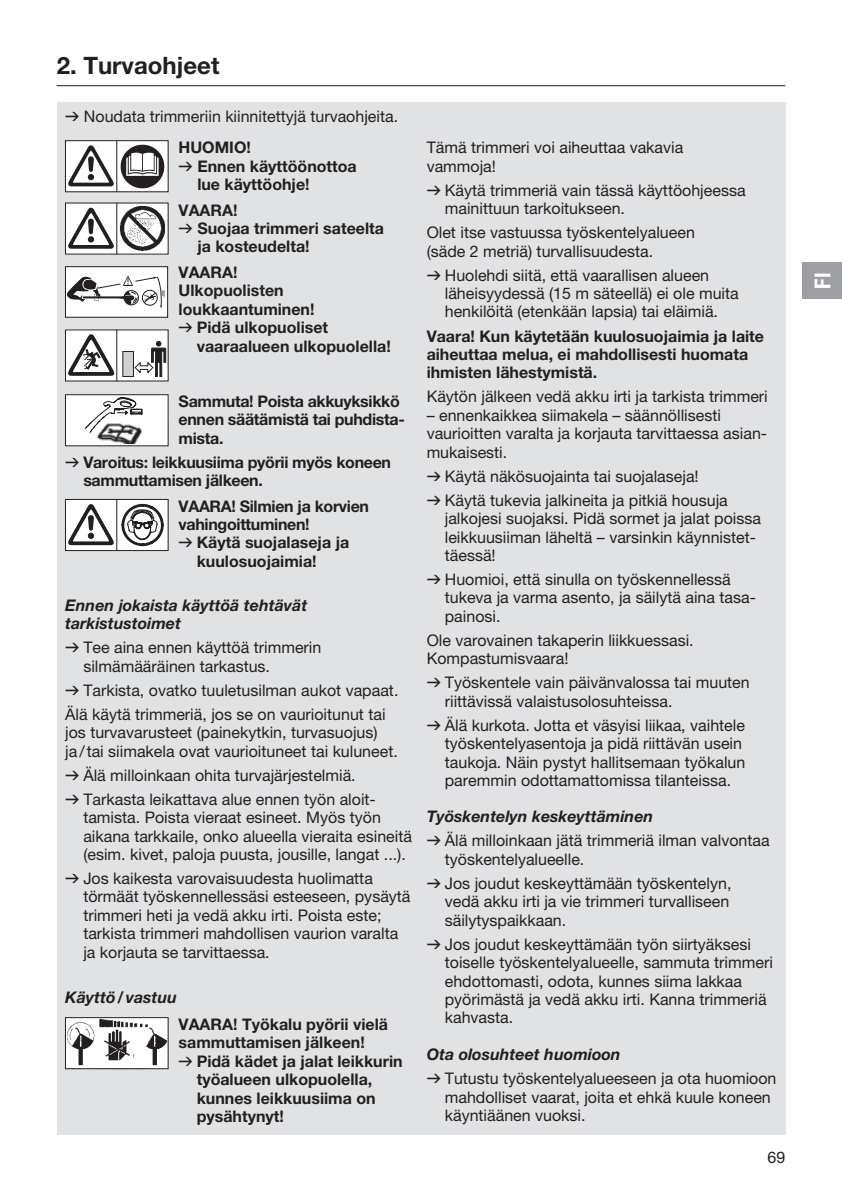
<style>
.page{position:relative;width:842px;height:1191px;background:#fff}
.page>*{position:absolute;margin:0;border:0;box-sizing:border-box;transform-origin:0 0}
.t1{font:700 24px "GARDENA Pro";color:#231f20}
.t2{font:22px "GARDENA Pro Bo Cond";color:#fff}
.t3{font:16px/18.4px "GARDENA Pro";color:#231f20}
.t4{font:700 16px/18.4px "GARDENA Pro";color:#231f20}
.t5{font:700 16px/18.4px "GARDENA Pro";letter-spacing:-.02em;color:#231f20}
.t6{font:italic 700 16px/18.4px "GARDENA Pro";color:#231f20}
.t7{font:4px "GARDENA Pro";color:#231f20}
.s1{font-family:"Formdruck"}
.s2{font-family:"Formdruck";font-weight:400}
.s3{font-weight:700;font-style:italic}
</style>
<div class="page">
<hr style="left:57px;top:85px;width:728px;height:1px;background:#231f20">
<div style="left:57px;top:102px;width:728px;height:1032px;background:#e1e2e4"></div>
<div style="left:65px;top:141px;width:103px;height:51px;background:#fff"></div>
<div style="left:65px;top:140px;width:103px;height:52px;border:1px solid #231f20"></div>
<hr style="left:116px;top:140px;width:1px;height:52px;background:#231f20">
<svg style="left:68px;top:145px;width:46px;height:41px"></svg>
<svg style="left:121px;top:145px;width:43px;height:43px"></svg>
<div style="left:65px;top:203px;width:103px;height:51px;background:#fff"></div>
<hr style="left:116px;top:203px;width:1px;height:51px;background:#231f20">
<svg style="left:68px;top:208px;width:46px;height:41px"></svg>
<img style="left:117px;top:203px;width:51px;height:49px">
<div style="left:65px;top:267px;width:103px;height:50px;background:#fff"></div>
<svg style="left:67px;top:277px;width:95px;height:32px"></svg>
<div style="left:65px;top:266px;width:103px;height:51px;border:1px solid #231f20"></div>
<div style="left:65px;top:330px;width:103px;height:51px;background:#fff"></div>
<hr style="left:116px;top:330px;width:1px;height:51px;background:#231f20">
<svg style="left:68px;top:334px;width:47px;height:42px"></svg>
<svg style="left:134px;top:341px;width:32px;height:36px"></svg>
<div style="left:122px;top:351px;width:12px;height:26px;background:#d1d2d4;border:1px solid #231f20"></div>
<div style="left:65px;top:395px;width:103px;height:51px;background:#fff"></div>
<img style="left:96px;top:433px;width:46px;height:10px">
<svg style="left:84px;top:397px;width:59px;height:36px"></svg>
<div style="left:65px;top:394px;width:103px;height:52px;border:1px solid #231f20"></div>
<div style="left:65px;top:499px;width:103px;height:51px;background:#fff"></div>
<div style="left:65px;top:499px;width:103px;height:52px;border:1px solid #231f20"></div>
<hr style="left:116px;top:499px;width:1px;height:52px;background:#231f20">
<svg style="left:68px;top:504px;width:46px;height:41px"></svg>
<svg style="left:121px;top:504px;width:43px;height:42px"></svg>
<img style="left:67px;top:1019px;width:99px;height:48px">
<div style="left:65px;top:1017px;width:103px;height:52px;border:1px solid #231f20"></div>
<div style="left:802px;top:262px;width:40px;height:37px;background:#9d9fa2"></div>
<h1 class="t1" style="left:57px;top:50px;width:164px">2. Turvaohjeet</h1>
<p class="t3" style="left:65px;top:107px;width:334px"><span class="s1">v</span> Noudata trimmeriin kiinnitettyjä turvaohjeita.</p>
<p class="t7" style="left:166px;top:290px;width:10px;rotate:90deg">360°</p>
<p class="t4" style="left:179px;top:138px;width:74px">HUOMIO!</p>
<p class="t4" style="left:179px;top:156px;width:180px"><span class="s2">v</span> Ennen käyttöönottoa</p>
<p class="t4" style="left:197px;top:175px;width:114px">lue käyttöohje!</p>
<p class="t4" style="left:179px;top:200px;width:60px">VAARA!</p>
<p class="t4" style="left:179px;top:219px;width:207px"><span class="s2">v</span> Suojaa trimmeri sateelta</p>
<p class="t4" style="left:197px;top:237px;width:114px">ja kosteudelta!</p>
<p class="t4" style="left:179px;top:263px;width:60px">VAARA!</p>
<p class="t4" style="left:179px;top:281px;width:107px">Ulkopuolisten</p>
<p class="t4" style="left:179px;top:299px;width:137px">loukkaantuminen!</p>
<p class="t4" style="left:179px;top:318px;width:151px"><span class="s2">v</span> Pidä ulkopuoliset</p>
<p class="t4" style="left:197px;top:336px;width:196px">vaaraalueen ulkopuolella!</p>
<p class="t5" style="left:179px;top:391px;width:228px">Sammuta! Poista akkuyksikkö ennen säätämistä tai puhdista&shy;mista.</p>
<p class="t5" style="left:83px;top:452px;width:309px;text-indent:-18px"><span class="s2">v</span> Varoitus: leikkuusiima pyörii myös koneen sammuttamisen jälkeen.</p>
<p class="t5" style="left:179px;top:496px;width:192px">VAARA! Silmien ja korvien</p>
<p class="t5" style="left:179px;top:515px;width:133px">vahingoittuminen!</p>
<p class="t4" style="left:179px;top:533px;width:172px"><span class="s2">v</span> Käytä suojalaseja ja</p>
<p class="t4" style="left:197px;top:551px;width:121px">kuulosuojaimia!</p>
<p class="t6" style="left:65px;top:595px;width:244px">Ennen jokaista käyttöä tehtävät tarkistustoimet</p>
<p class="t3" style="left:83px;top:638px;width:239px;text-indent:-18px"><span class="s1">v</span> Tee aina ennen käyttöä trimmerin silmämääräinen tarkastus.</p>
<p class="t3" style="left:65px;top:678px;width:335px;line-height:24px"><span class="s1">v</span> Tarkista, ovatko tuuletusilman aukot vapaat.<br>Älä käytä trimmeriä, jos se on vaurioitunut tai</p>
<p class="t3" style="left:65px;top:723px;width:334px">jos turvavarusteet (painekytkin, turvasuojus) ja/tai siimakela ovat vaurioituneet tai kuluneet.</p>
<p class="t3" style="left:65px;top:762px;width:311px;line-height:24px"><span class="s1">v</span> Älä milloinkaan ohita turvajärjestelmiä.<br><span class="s1">v</span> Tarkasta leikattava alue ennen työn aloit-</p>
<p class="t3" style="left:83px;top:808px;width:330px">tamista. Poista vieraat esineet. Myös työn aikana tarkkaile, onko alueella vieraita esineitä (esim. kivet, paloja puusta, jousille, langat ...).</p>
<p class="t3" style="left:83px;top:869px;width:329px;text-indent:-18px"><span class="s1">v</span> Jos kaikesta varovaisuudesta huolimatta törmäät työskennellessäsi esteeseen, pysäytä trimmeri heti ja vedä akku irti. Poista este; tarkista trimmeri mahdollisen vaurion varalta ja korjauta se tarvittaessa.</p>
<p class="t6" style="left:65px;top:987px;width:113px">Käyttö/vastuu</p>
<p class="t4" style="left:179px;top:1014px;width:211px">VAARA! Työkalu pyörii vielä</p>
<p class="t4" style="left:179px;top:1033px;width:188px">sammuttamisen jälkeen!</p>
<p class="t4" style="left:179px;top:1051px;width:226px"><span class="s2">v</span> Pidä kädet ja jalat leikkurin</p>
<p class="t4" style="left:197px;top:1070px;width:177px">työalueen ulkopuolella,</p>
<p class="t4" style="left:197px;top:1088px;width:180px">kunnes leikkuusiima on</p>
<p class="t4" style="left:197px;top:1106px;width:89px">pysähtynyt!</p>
<p class="t3" style="left:427px;top:138px;width:258px">Tämä trimmeri voi aiheuttaa vakavia vammoja!</p>
<p class="t3" style="left:445px;top:181px;width:302px;text-indent:-18px"><span class="s1">v</span> Käytä trimmeriä vain tässä käyttöohjeessa mainittuun tarkoitukseen.</p>
<p class="t3" style="left:427px;top:223px;width:270px">Olet itse vastuussa työskentelyalueen (säde 2 metriä) turvallisuudesta.</p>
<p class="t3" style="left:445px;top:265px;width:295px;text-indent:-18px"><span class="s1">v</span> Huolehdi siitä, että vaarallisen alueen läheisyydessä (15 m säteellä) ei ole muita henkilöitä (etenkään lapsia) tai eläimiä.</p>
<p class="t4" style="left:427px;top:326px;width:339px">Vaara! Kun käytetään kuulosuojaimia ja laite aiheuttaa melua, ei mahdollisesti huomata ihmisten lähestymistä.</p>
<p class="t3" style="left:427px;top:387px;width:343px">Käytön jälkeen vedä akku irti ja tarkista trimmeri</p>
<p class="t3" style="left:427px;top:406px;width:342px">– ennenkaikkea siimakela – säännöllisesti vaurioitten varalta ja korjauta tarvittaessa asian&shy;mukaisesti.</p>
<p class="t3" style="left:427px;top:464px;width:303px;line-height:24px"><span class="s1">v</span> Käytä näkösuojainta tai suojalaseja!<br><span class="s1">v</span> Käytä tukevia jalkineita ja pitkiä housuja</p>
<p class="t3" style="left:445px;top:509px;width:318px">jalkojesi suojaksi. Pidä sormet ja jalat poissa leikkuusiiman läheltä – varsinkin käynnistet&shy;täessä!</p>
<p class="t3" style="left:445px;top:570px;width:313px;text-indent:-18px"><span class="s1">v</span> Huomioi, että sinulla on työskennellessä tukeva ja varma asento, ja säilytä aina tasa&shy;painosi.</p>
<p class="t3" style="left:427px;top:631px;width:269px">Ole varovainen takaperin liikkuessasi.<br>Kompastumisvaara!</p>
<p class="t3" style="left:445px;top:673px;width:306px;text-indent:-18px"><span class="s1">v</span> Työskentele vain päivänvalossa tai muuten riittävissä valaistusolosuhteissa.</p>
<p class="t3" style="left:445px;top:716px;width:302px;text-indent:-18px"><span class="s1">v</span> Älä kurkota. Jotta et väsyisi liikaa, vaihtele työskentelyasentoja ja pidä riittävän usein taukoja. Näin pystyt hallitsemaan työkalun paremmin odottamattomissa tilanteissa.</p>
<p class="t3" style="left:427px;top:804px;width:344px;line-height:24px"><span class="s3">Työskentelyn keskeyttäminen<br></span><span class="s1">v</span> Älä milloinkaan jätä trimmeriä ilman valvontaa</p>
<p class="t3" style="left:427px;top:847px;width:306px;line-height:24px;text-indent:18px">työskentelyalueelle.<br><span class="s1">v</span> Jos joudut keskeyttämään työskentelyn,</p>
<p class="t3" style="left:445px;top:892px;width:286px">vedä akku irti ja vie trimmeri turvalliseen säilytyspaikkaan.</p>
<p class="t3" style="left:445px;top:934px;width:330px;text-indent:-18px"><span class="s1">v</span> Jos joudut keskeyttämään työn siirtyäksesi toiselle työskentelyalueelle, sammuta trimmeri ehdottomasti, odota, kunnes siima lakkaa pyörimästä ja vedä akku irti. Kanna trimmeriä kahvasta.</p>
<p class="t3" style="left:427px;top:1042px;width:351px;line-height:24px"><span class="s3">Ota olosuhteet huomioon<br></span><span class="s1">v</span> Tutustu työskentelyalueeseen ja ota huomioon</p>
<p class="t3" style="left:445px;top:1087px;width:328px">mahdolliset vaarat, joita et ehkä kuule koneen käyntiäänen vuoksi.</p>
<p class="t3" style="left:767px;top:1147px;width:19px">69</p>
<h2 class="t2" style="left:809px;top:289px;width:17px;rotate:-90deg">FI</h2>
</div>
